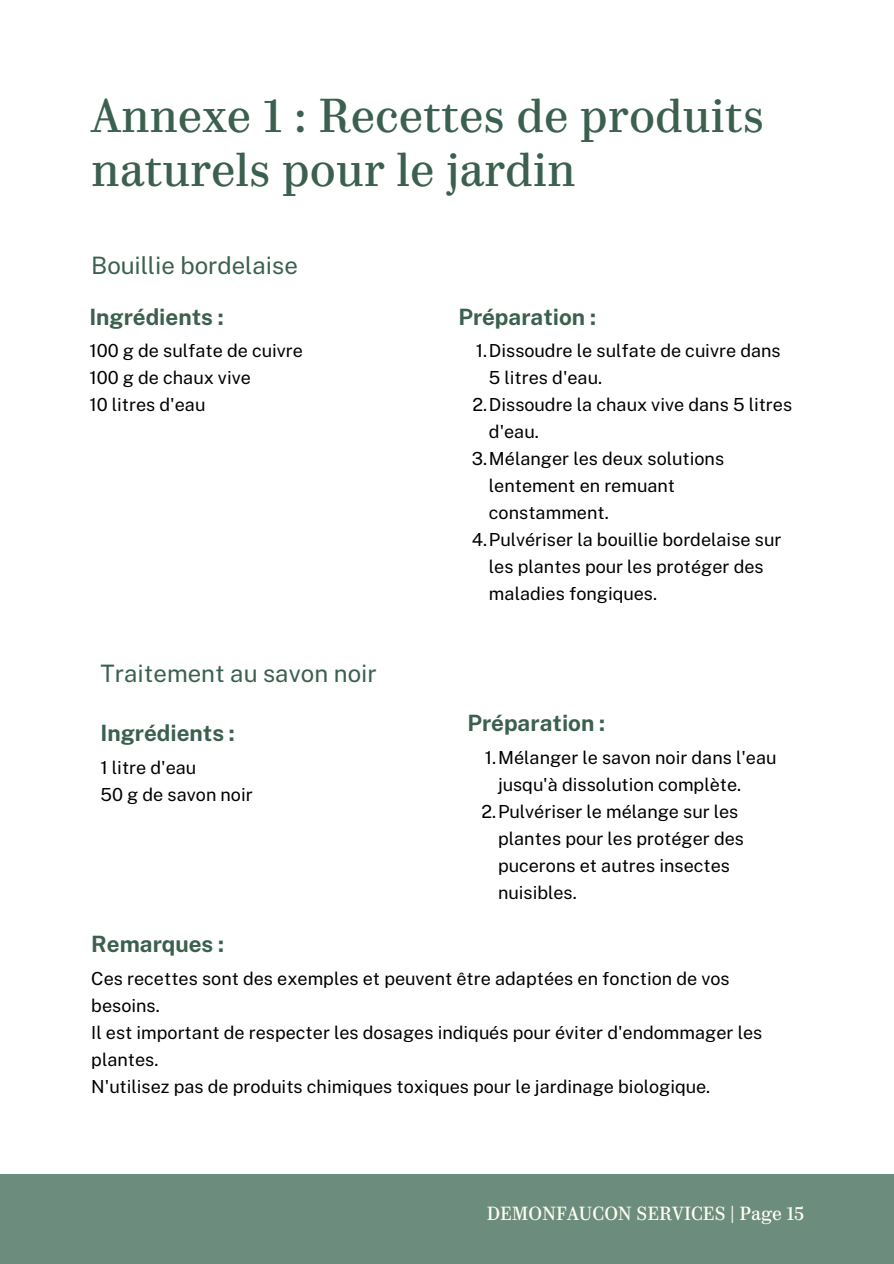
<style>
.page{position:relative;width:894px;height:1264px;background:#fff}
.page>*{position:absolute;margin:0;border:0;box-sizing:border-box;transform-origin:0 0}
.t1{font:45px/54px "Parmigiano Piccolo HL";color:#3b604f}
.t2{font:24px "Public Sans";color:#3b604f}
.t3{font:700 22.5px "Public Sans";color:#3b604f}
.t4{font:18px/27px "Public Sans";color:#000001}
.t5{font:18px "Parmigiano Piccolo HL";color:#ffffef}
</style>
<div class="page">
<div style="left:0;top:1174px;width:893px;height:89px;background:#6c8c7d"></div>
<h1 class="t1" style="left:91px;top:88px;width:674px">Annexe 1 : Recettes de produits naturels pour le jardin</h1>
<h2 class="t2" style="left:91px;top:251px;width:208px">Bouillie bordelaise</h2>
<p class="t3" style="left:89px;top:303px;width:136px">Ingrédients :</p>
<p class="t4" style="left:89px;top:337px;width:215px">100 g de sulfate de cuivre<br>100 g de chaux vive<br>10 litres d'eau</p>
<h2 class="t2" style="left:100px;top:658px;width:277px">Traitement au savon noir</h2>
<p class="t3" style="left:100px;top:719px;width:136px">Ingrédients :</p>
<p class="t4" style="left:100px;top:753px;width:154px">1 litre d'eau<br>50 g de savon noir</p>
<p class="t3" style="left:458px;top:303px;width:139px">Préparation :</p>
<p class="t4" style="left:475px;top:337px;width:306px">1.Dissoudre le sulfate de cuivre dans</p>
<p class="t4" style="left:489px;top:364px;width:115px">5 litres d'eau.</p>
<p class="t4" style="left:472px;top:391px;width:321px">2.Dissoudre la chaux vive dans 5 litres</p>
<p class="t4" style="left:489px;top:418px;width:51px">d'eau.</p>
<p class="t4" style="left:471px;top:445px;width:254px">3.Mélanger les deux solutions</p>
<p class="t4" style="left:489px;top:472px;width:188px">lentement en remuant</p>
<p class="t4" style="left:489px;top:499px;width:121px">constamment.</p>
<p class="t4" style="left:471px;top:526px;width:311px">4.Pulvériser la bouillie bordelaise sur</p>
<p class="t4" style="left:489px;top:553px;width:276px">les plantes pour les protéger des</p>
<p class="t4" style="left:489px;top:580px;width:170px">maladies fongiques.</p>
<p class="t3" style="left:467px;top:709px;width:139px">Préparation :</p>
<p class="t4" style="left:485px;top:743px;width:293px">1.Mélanger le savon noir dans l'eau</p>
<p class="t4" style="left:498px;top:770px;width:244px">jusqu'à dissolution complète.</p>
<p class="t4" style="left:481px;top:797px;width:258px">2.Pulvériser le mélange sur les</p>
<p class="t4" style="left:498px;top:824px;width:247px">plantes pour les protéger des</p>
<p class="t4" style="left:498px;top:851px;width:233px">pucerons et autres insectes</p>
<p class="t4" style="left:498px;top:878px;width:80px">nuisibles.</p>
<p class="t3" style="left:91px;top:930px;width:134px">Remarques :</p>
<p class="t4" style="left:91px;top:964px;width:672px">Ces recettes sont des exemples et peuvent être adaptées en fonction de vos besoins.<br>Il est important de respecter les dosages indiqués pour éviter d'endommager les plantes.<br>N'utilisez pas de produits chimiques toxiques pour le jardinage biologique.</p>
<p class="t5" style="left:486px;top:1202px;width:319px">DEMONFAUCON SERVICES | Page 15</p>
</div>
